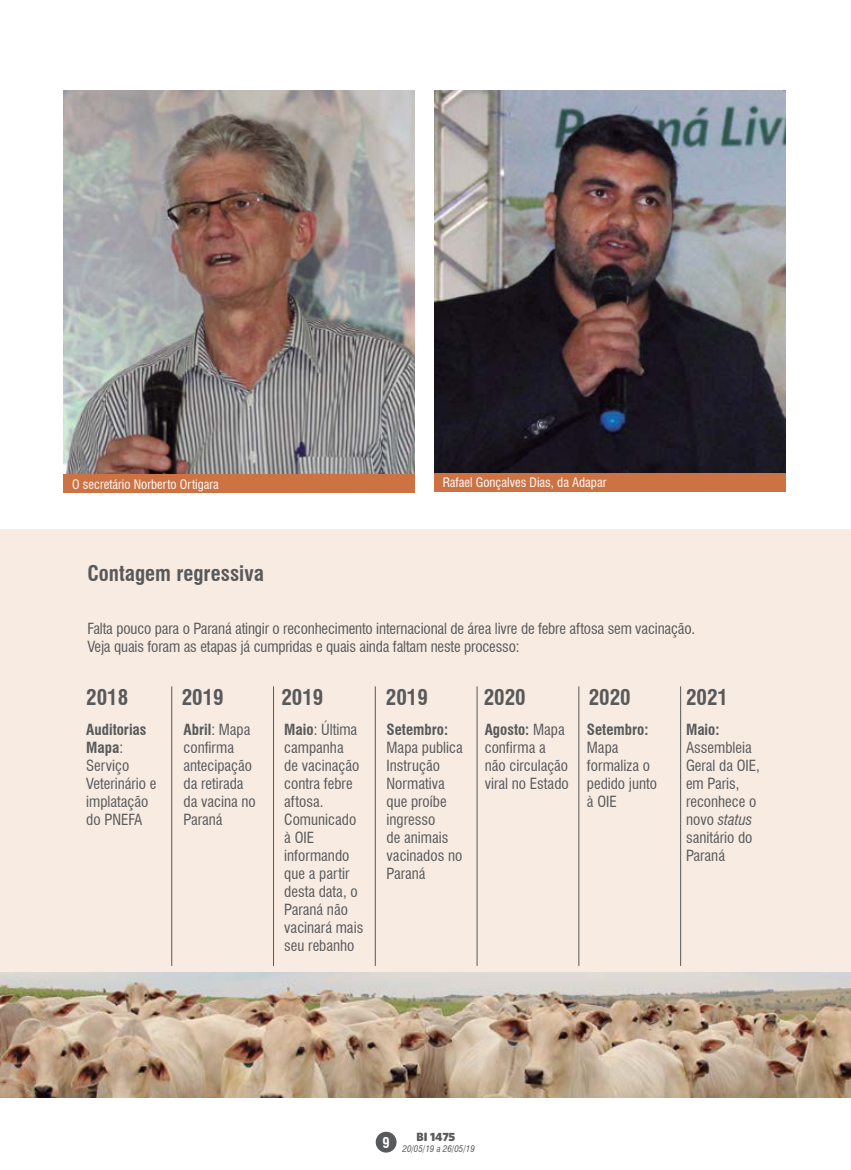
<style>
.page{position:relative;width:851px;height:1170px;background:#fff}
.page>*{position:absolute;margin:0;border:0;box-sizing:border-box;transform-origin:0 0}
.t1{font:700 condensed 21px "Swiss 721 BT";color:#58595b}
.t2{font:condensed 15px/18px "Swiss 721 BT";color:#58595b}
.t3{font:700 condensed 15px "Swiss 721 BT";color:#58595b}
.t4{font:700 condensed 14.4px "Swiss 721 BT";color:#fff}
.t5{font:condensed 12.75px "Swiss 721 BT";color:#fff}
.t6{font:900 12px "Whitney HTF";letter-spacing:-.01em;color:#58595b}
.t7{font:italic condensed 9px "Swiss 721 BT";color:#58595b}
.s1{font-weight:700}
.s2{font-style:italic}
</style>
<div class="page">
<div style="left:375px;top:1131px;width:21px;height:21px;background:#58595b;border-radius:50%"></div>
<div style="left:0;top:529px;width:850px;height:568px;background:#f7ebe2"></div>
<img style="left:64px;top:90px;width:350px;height:385px">
<div style="left:64px;top:475px;width:350px;height:18px;background:#cd7243"></div>
<img style="left:1px;top:972px;width:849px;height:125px">
<hr style="left:171px;top:686px;width:1px;height:279px;background:#58595b">
<hr style="left:273px;top:686px;width:1px;height:279px;background:#58595b">
<hr style="left:476px;top:686px;width:1px;height:279px;background:#58595b">
<hr style="left:375px;top:686px;width:1px;height:279px;background:#58595b">
<hr style="left:578px;top:686px;width:1px;height:279px;background:#58595b">
<hr style="left:680px;top:686px;width:1px;height:279px;background:#58595b">
<img style="left:434px;top:90px;width:351px;height:383px">
<div style="left:434px;top:473px;width:351px;height:18px;background:#cd7243"></div>
<p class="t5" style="left:72px;top:476px;width:148px">O secretário Norberto Ortigara</p>
<p class="t5" style="left:442px;top:475px;width:165px">Rafael Gonçalves Dias, da Adapar</p>
<h1 class="t1" style="left:87px;top:560px;width:178px">Contagem regressiva</h1>
<p class="t2" style="left:87px;top:619px;width:609px">Falta pouco para o Paraná atingir o reconhecimento internacional de área livre de febre aftosa sem vacinação.<br>Veja quais foram as etapas já cumpridas e quais ainda faltam neste processo:</p>
<h1 class="t1" style="left:86px;top:684px;width:43px">2018</h1>
<h1 class="t1" style="left:182px;top:684px;width:43px">2019</h1>
<h1 class="t1" style="left:281px;top:684px;width:43px">2019</h1>
<h1 class="t1" style="left:386px;top:684px;width:43px">2019</h1>
<h1 class="t1" style="left:483px;top:684px;width:43px">2020</h1>
<h1 class="t1" style="left:588px;top:684px;width:43px">2020</h1>
<h1 class="t1" style="left:686px;top:684px;width:43px">2021</h1>
<p class="t2" style="left:86px;top:720px;width:72px"><span class="s1">Auditorias<br>Mapa</span>:<br>Serviço<br>Veterinário e implatação do PNEFA</p>
<p class="t2" style="left:284px;top:720px;width:81px"><span class="s1">Maio</span>: Última campanha<br>de vacinação contra febre aftosa.<br>Comunicado à OIE informando que a partir desta data, o<br>Paraná não vacinará mais seu rebanho</p>
<p class="t3" style="left:587px;top:720px;width:63px">Setembro:</p>
<p class="t2" style="left:587px;top:738px;width:72px">Mapa formaliza o pedido junto à OIE</p>
<p class="t3" style="left:386px;top:720px;width:63px">Setembro:</p>
<p class="t2" style="left:386px;top:738px;width:78px">Mapa publica<br>Instrução<br>Normativa que proíbe ingresso<br>de animais vacinados no<br>Paraná</p>
<p class="t3" style="left:686px;top:720px;width:35px">Maio:</p>
<p class="t2" style="left:686px;top:738px;width:75px">Assembleia<br>Geral da OIE, em Paris, reconhece o novo <span class="s2">status </span>sanitário do<br>Paraná</p>
<p class="t2" style="left:183px;top:720px;width:74px"><span class="s1">Abril</span>: Mapa confirma antecipação da retirada da vacina no<br>Paraná</p>
<p class="t2" style="left:484px;top:720px;width:85px"><span class="s1">Agosto:</span> Mapa confirma a não circulação viral no Estado</p>
<p class="t4" style="left:382px;top:1133px;width:9px">9</p>
<p class="t6" style="left:416px;top:1128px;width:40px">BI 1475</p>
<p class="t7" style="left:402px;top:1143px;width:74px">20/05/19 a 26/05/19</p>
</div>
